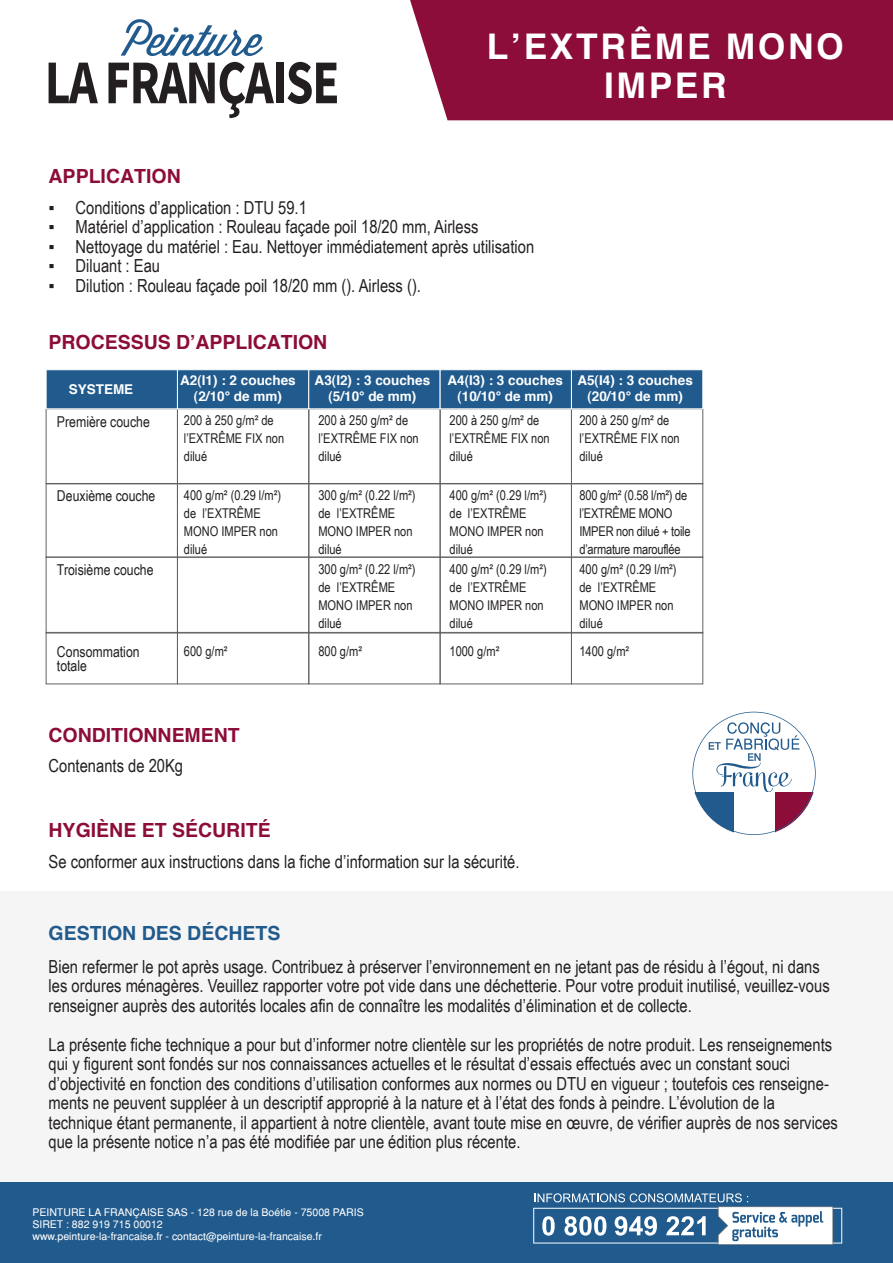
<style>
.page{position:relative;width:893px;height:1263px;background:#fff}
.page>*{position:absolute;margin:0;border:0;box-sizing:border-box;transform-origin:0 0}
.t1{font:700 35.4px/39.6px "Helvetica";letter-spacing:.075em;color:#fff;text-align:center}
.t2{font:700 19.5px "Helvetica";color:#8d0d3a}
.t3{font:700 19.5px "Helvetica";color:#215a8c}
.t4{font:18px/19.5px "Arial Narrow";color:#231f20}
.t5{font:15px/13.5px "Arial Narrow";color:#231f20}
.t6{font:13.5px/18px "Arial Narrow";color:#231f20}
.t7{font:700 13.5px/16.5px "Helvetica";color:#fff;text-align:center}
.t8{font:10.5px/12px "Helvetica";color:#fff}
</style>
<div class="page">
<div style="left:0;top:891px;width:893px;height:291px;background:#f5f5f6"></div>
<svg style="left:121px;top:19px;width:142px;height:37px"></svg>
<svg style="left:49px;top:63px;width:49px;height:40px"></svg>
<svg style="left:109px;top:62px;width:165px;height:56px"></svg>
<div style="left:276px;top:63px;width:7px;height:40px;background:#231f20"></div>
<svg style="left:287px;top:62px;width:50px;height:42px"></svg>
<div style="left:410px;top:0;width:483px;height:120px;background:#8d0d3a"></div>
<div style="left:0;top:1182px;width:893px;height:81px;background:#215a8c"></div>
<svg style="left:533px;top:1193px;width:309px;height:52px"></svg>
<svg style="left:692px;top:711px;width:124px;height:124px"></svg>
<div style="left:46px;top:483px;width:132px;height:74px;border:1px solid #606364"></div>
<div style="left:46px;top:557px;width:132px;height:76px;border:1px solid #606364"></div>
<div style="left:46px;top:632px;width:132px;height:52px;border:1px solid #606364"></div>
<div style="left:177px;top:408px;width:132px;height:76px;border:1px solid #606364"></div>
<div style="left:177px;top:483px;width:132px;height:74px;border:1px solid #606364"></div>
<div style="left:177px;top:557px;width:132px;height:76px;border:1px solid #606364"></div>
<div style="left:177px;top:632px;width:132px;height:52px;border:1px solid #606364"></div>
<div style="left:308px;top:557px;width:132px;height:76px;border:1px solid #606364"></div>
<div style="left:308px;top:632px;width:132px;height:52px;border:1px solid #606364"></div>
<div style="left:308px;top:408px;width:132px;height:76px;border:1px solid #606364"></div>
<div style="left:440px;top:408px;width:132px;height:76px;border:1px solid #606364"></div>
<div style="left:440px;top:483px;width:132px;height:74px;border:1px solid #606364"></div>
<div style="left:440px;top:557px;width:132px;height:76px;border:1px solid #606364"></div>
<div style="left:440px;top:632px;width:132px;height:52px;border:1px solid #606364"></div>
<div style="left:571px;top:408px;width:132px;height:76px;border:1px solid #606364"></div>
<div style="left:571px;top:483px;width:132px;height:74px;border:1px solid #606364"></div>
<div style="left:571px;top:557px;width:132px;height:76px;border:1px solid #606364"></div>
<div style="left:571px;top:632px;width:132px;height:52px;border:1px solid #606364"></div>
<div style="left:46px;top:369px;width:132px;height:40px;background:#215a8c;border:1px solid #fff"></div>
<div style="left:177px;top:369px;width:132px;height:40px;background:#215a8c;border:1px solid #fff"></div>
<div style="left:309px;top:369px;width:131px;height:40px;background:#215a8c;border:1px solid #fff"></div>
<div style="left:440px;top:369px;width:132px;height:40px;background:#215a8c;border:1px solid #fff"></div>
<div style="left:571px;top:369px;width:132px;height:40px;background:#215a8c;border:1px solid #fff"></div>
<h1 class="t1" style="left:487px;top:29px;width:358px">L’EXTRÊME MONO<br>IMPER</h1>
<p class="t2" style="left:49px;top:169px;width:134px">APPLICATION</p>
<p class="t4" style="left:49px;top:197px;width:260px">▪ Conditions d’application : DTU 59.1</p>
<p class="t4" style="left:49px;top:217px;width:431px">▪ Matériel d’application : Rouleau façade poil 18/20 mm, Airless</p>
<p class="t4" style="left:49px;top:236px;width:487px">▪ Nettoyage du matériel : Eau. Nettoyer immédiatement après utilisation</p>
<p class="t4" style="left:49px;top:256px;width:113px">▪ Diluant : Eau</p>
<p class="t4" style="left:49px;top:275px;width:374px">▪ Dilution : Rouleau façade poil 18/20 mm (). Airless ().</p>
<p class="t2" style="left:49px;top:334px;width:280px">PROCESSUS D’APPLICATION</p>
<p class="t7" style="left:69px;top:382px;width:66px">SYSTEME</p>
<p class="t7" style="left:180px;top:373px;width:117px">A2(I1) : 2 couches (2/10° de mm)</p>
<p class="t7" style="left:315px;top:373px;width:117px">A3(I2) : 3 couches (5/10° de mm)</p>
<p class="t7" style="left:447px;top:373px;width:117px">A4(I3) : 3 couches (10/10° de mm)</p>
<p class="t7" style="left:577px;top:373px;width:117px">A5(I4) : 3 couches (20/10° de mm)</p>
<p class="t6" style="left:318px;top:412px;width:102px">200 à 250 g/m² de l’EXTRÊME FIX non dilué</p>
<p class="t6" style="left:449px;top:412px;width:102px">200 à 250 g/m² de l’EXTRÊME FIX non dilué</p>
<p class="t6" style="left:579px;top:412px;width:102px">200 à 250 g/m² de l’EXTRÊME FIX non dilué</p>
<p class="t6" style="left:184px;top:412px;width:102px">200 à 250 g/m² de l’EXTRÊME FIX non dilué</p>
<p class="t6" style="left:184px;top:487px;width:99px">400 g/m² (0.29 l/m²) de l’EXTRÊME<br>MONO IMPER non dilué</p>
<p class="t5" style="left:57px;top:417px;width:94px">Première couche</p>
<p class="t6" style="left:318px;top:487px;width:99px">300 g/m² (0.22 l/m²) de l’EXTRÊME<br>MONO IMPER non dilué</p>
<p class="t6" style="left:449px;top:487px;width:99px">400 g/m² (0.29 l/m²) de l’EXTRÊME<br>MONO IMPER non dilué</p>
<p class="t6" style="left:579px;top:487px;width:113px">800 g/m² (0.58 l/m²) de l’EXTRÊME MONO<br>IMPER non dilué + toile d’armature marouflée</p>
<p class="t5" style="left:57px;top:490px;width:100px">Deuxième couche</p>
<p class="t5" style="left:57px;top:564px;width:98px">Troisième couche</p>
<p class="t6" style="left:318px;top:561px;width:99px">300 g/m² (0.22 l/m²) de l’EXTRÊME<br>MONO IMPER non dilué</p>
<p class="t6" style="left:449px;top:561px;width:99px">400 g/m² (0.29 l/m²) de l’EXTRÊME<br>MONO IMPER non dilué</p>
<p class="t6" style="left:579px;top:561px;width:99px">400 g/m² (0.29 l/m²) de l’EXTRÊME<br>MONO IMPER non dilué</p>
<p class="t5" style="left:57px;top:646px;width:84px">Consommation totale</p>
<p class="t6" style="left:184px;top:643px;width:45px">600 g/m²</p>
<p class="t6" style="left:318px;top:643px;width:45px">800 g/m²</p>
<p class="t6" style="left:449px;top:643px;width:51px">1000 g/m²</p>
<p class="t6" style="left:579px;top:643px;width:51px">1400 g/m²</p>
<p class="t2" style="left:49px;top:727px;width:193px">CONDITIONNEMENT</p>
<p class="t4" style="left:49px;top:758px;width:136px">Contenants de 20Kg</p>
<p class="t2" style="left:49px;top:822px;width:224px">HYGIÈNE ET SÉCURITÉ</p>
<p class="t4" style="left:49px;top:853px;width:472px">Se conformer aux instructions dans la fiche d’information sur la sécurité.</p>
<p class="t3" style="left:49px;top:925px;width:233px">GESTION DES DÉCHETS</p>
<p class="t4" style="left:49px;top:958px;width:783px">Bien refermer le pot après usage. Contribuez à préserver l’environnement en ne jetant pas de résidu à l’égout, ni dans les ordures ménagères. Veuillez rapporter votre pot vide dans une déchetterie. Pour votre produit inutilisé, veuillez-vous renseigner auprès des autorités locales afin de connaître les modalités d’élimination et de collecte.</p>
<p class="t4" style="left:49px;top:1036px;width:791px">La présente fiche technique a pour but d’informer notre clientèle sur les propriétés de notre produit. Les renseignements qui y figurent sont fondés sur nos connaissances actuelles et le résultat d’essais effectués avec un constant souci d’objectivité en fonction des conditions d’utilisation conformes aux normes ou DTU en vigueur ; toutefois ces renseigne&shy;ments ne peuvent suppléer à un descriptif approprié à la nature et à l’état des fonds à peindre. L’évolution de la technique étant permanente, il appartient à notre clientèle, avant toute mise en œuvre, de vérifier auprès de nos services que la présente notice n’a pas été modifiée par une édition plus récente.</p>
<p class="t8" style="left:32px;top:1207px;width:333px">PEINTURE LA FRANÇAISE SAS - 128 rue de la Boétie - 75008 PARIS<br>SIRET : 882 919 715 00012<br>www.peinture-la-francaise.fr - contact@peinture-la-francaise.fr</p>
</div>
